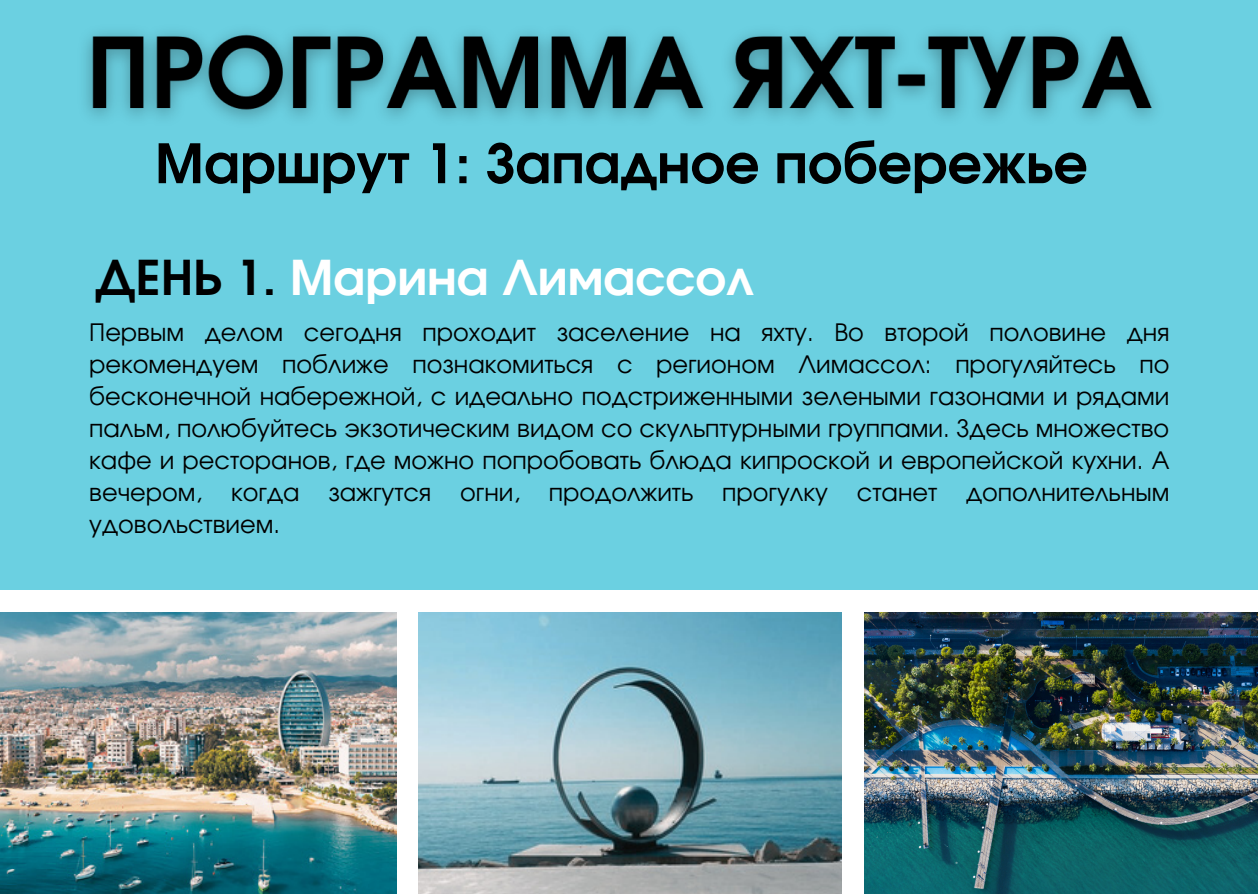
<style>
.page{position:relative;width:1258px;height:894px;background:#fff}
.page>*{position:absolute;margin:0;border:0;box-sizing:border-box;transform-origin:0 0}
.t1{font:700 54px "Evolventa";color:#000}
.t2{font:700 48px "Evolventa";color:#fff}
.t3{font:24px/32.1px "Evolventa";color:#000;text-align:justify}
.s1{color:#000}
</style>
<div class="page">
<div style="left:0;top:0;width:1258px;height:590px;background:#6bd0e1"></div>
<img style="left:0;top:612px;width:396px;height:281px">
<img style="left:418px;top:612px;width:424px;height:281px">
<img style="left:864px;top:612px;width:394px;height:281px">
<img style="left:85px;top:32px;width:1070px;height:88px">
<h2 class="t1" style="left:155px;top:140px;width:934px">Маршрут 1: Западное побережье</h2>
<p class="t2" style="left:95px;top:257px;width:660px"><span class="s1">ДЕНЬ 1.</span> Марина Лимассол</p>
<h3 class="t3" style="left:89px;top:317px;width:1081px">Первым делом сегодня проходит заселение на яхту. Во второй половине дня рекомендуем поближе познакомиться с регионом Лимассол: прогуляйтесь по бесконечной набережной, с идеально подстриженными зелеными газонами и рядами пальм, полюбуйтесь экзотическим видом со скульптурными группами. Здесь множество кафе и ресторанов, где можно попробовать блюда кипроской и европейской кухни. А вечером, когда зажгутся огни, продолжить прогулку станет дополнительным удовольствием.</h3>
</div>
